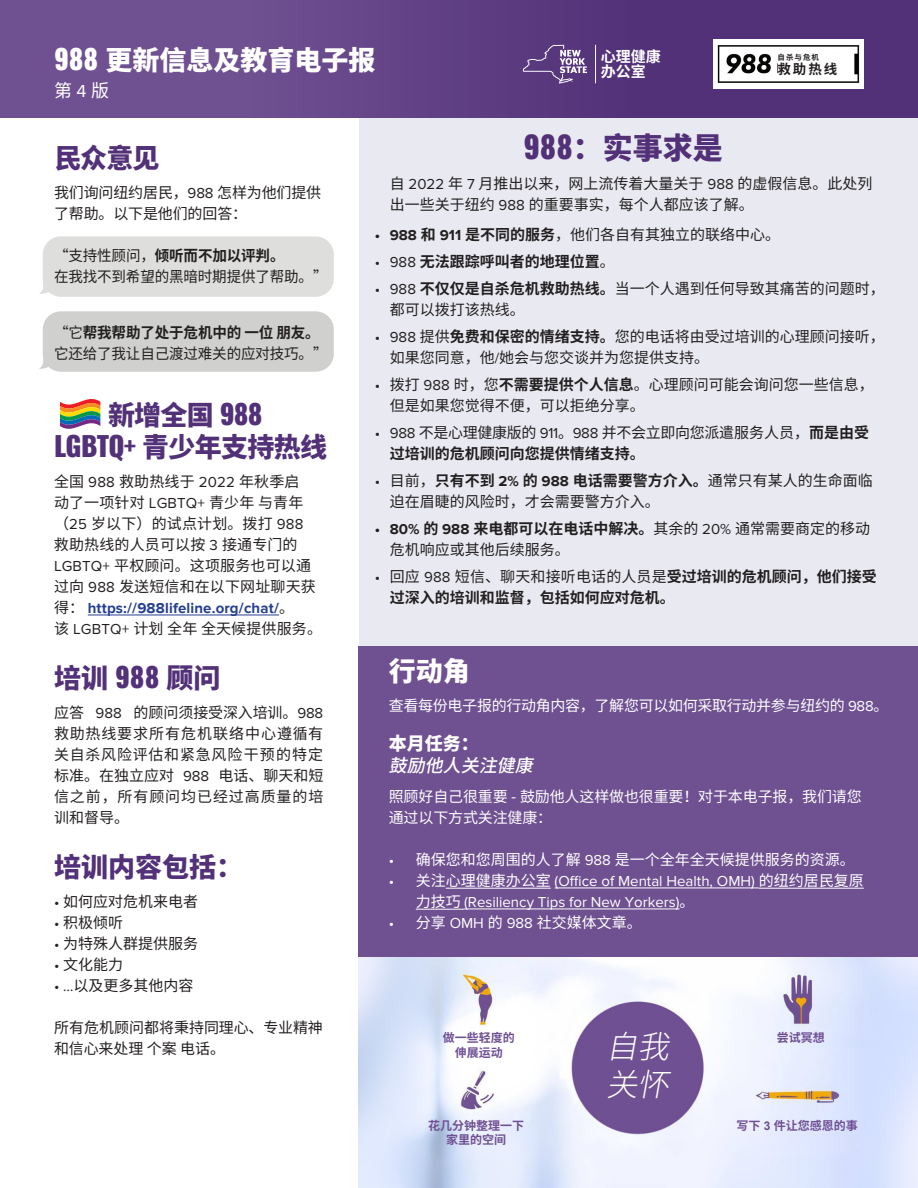
<style>
.page{position:relative;width:918px;height:1188px;background:#fff}
.page>*{position:absolute;margin:0;border:0;box-sizing:border-box;transform-origin:0 0}
.t1{font:italic 300 31.5px/37.8px "Noto Sans CJ Ksc";color:#fff}
.t2{font:900 30px "Noto Sans CJ Ksc";color:#523178}
.t3{font:900 27px/32.4px "Noto Sans CJ Ksc";letter-spacing:-.025em;color:#523178;text-align:center}
.t4{font:900 27px "Noto Sans CJ Ksc";color:#fff}
.t5{font:italic 500 18px "Noto Sans CJ Ksc";color:#fff}
.t6{font:900 18px "Noto Sans CJ Ksc";color:#fff}
.t7{font:18px "Noto Sans CJ Ksc";color:#fff}
.t8{font:15px/21px "Noto Sans CJ Ksc";color:#231f20}
.t9{font:15px/21px "Noto Sans CJ Ksc";letter-spacing:-.01em;color:#fff}
.t10{font:15px/21px "Proxima Nova";color:#fff}
.t11{font:700 15px/21px "Noto Sans CJ Ksc";color:#231f20}
.t12{font:15px/21px "Noto Sans CJ Ksc";letter-spacing:-.02em;color:#231f20}
.t13{font:700 15px "Proxima Nova";letter-spacing:.01em;color:#253f8e}
.t14{font:700 15px/15px "Noto Sans CJ Ksc";color:#fff}
.t15{font:700 13.5px "Noto Sans CJ Ksc";color:#231f20}
.t16{font:700 12px/14.4px "Noto Sans CJ Ksc";color:#6f5093;text-align:center}
.t17{font:700 7.5px "Noto Sans CJ Ksc";letter-spacing:.13em;color:#231f20}
.s1{font-family:"Oswald";font-weight:800}
.s2{font-family:"Proxima Nova"}
.s3{font-weight:700}
.s4{font-family:"Noto Sans CJ Ksc";font-weight:400;color:#231f20}
.s5{font-family:"Proxima Nova";font-weight:700}
.s6{font-family:"Proxima Nova";font-weight:400}
.s7{font-weight:400}
.s8{font-family:"Noto Sans CJ Ksc"}
.s9{font-family:"Arial"}
</style>
<div class="page">
<div style="left:0;top:112px;width:918px;height:1076px;background:#e9eaf1"></div>
<div style="left:0;top:117px;width:358px;height:1071px;background:#fff"></div>
<div style="left:358px;top:646px;width:560px;height:540px;background:#6f5091"></div>
<hr style="left:88px;top:615px;width:191px;height:1px;background:#253f8e">
<hr style="left:446px;top:888px;width:105px;height:1px;background:#fff">
<hr style="left:555px;top:888px;width:204px;height:1px;background:#fff">
<hr style="left:759px;top:888px;width:105px;height:1px;background:#fff">
<hr style="left:416px;top:909px;width:48px;height:1px;background:#fff">
<hr style="left:464px;top:909px;width:216px;height:1px;background:#fff">
<div style="left:0;top:0;width:918px;height:117px;background:linear-gradient(to right,#735595,#4e2d75)"></div>
<hr style="left:595px;top:45px;width:1px;height:38px;background:#fff">
<svg style="left:523px;top:45px;width:64px;height:39px;background:#735892"></svg>
<img style="left:714px;top:40px;width:150px;height:48px">
<div style="left:778px;top:54px;width:72px;height:8px;background:#fff"></div>
<div style="left:778px;top:63px;width:72px;height:14px;background:#fff"></div>
<div style="left:39px;top:236px;width:295px;height:61px;background:#dededc"></div>
<div style="left:39px;top:311px;width:295px;height:61px;background:#d0d0ce"></div>
<svg style="left:60px;top:399px;width:40px;height:30px"></svg>
<img style="left:358px;top:958px;width:560px;height:230px">
<h3 class="t4" style="left:54px;top:45px;width:323px"><span class="s1">988</span> 更新信息及教育电子报</h3>
<p class="t7" style="left:54px;top:81px;width:57px">第 <span class="s2">4</span> 版</p>
<p class="t14" style="left:601px;top:49px;width:61px">心理健康办公室</p>
<p class="t17" style="left:778px;top:53px;width:43px">自杀与危机</p>
<p class="t15" style="left:778px;top:61px;width:61px">救助热线</p>
<h3 class="t3" style="left:54px;top:143px;width:107px">民众意见</h3>
<p class="t8" style="left:54px;top:182px;width:269px">我们询问纽约居民，<span class="s2">988</span> 怎样为他们提供了帮助。以下是他们的回答：</p>
<p class="t8" style="left:54px;top:245px;width:275px">“支持性顾问，<span class="s3">倾听而不加以评判。<br></span>在我找不到希望的黑暗时期提供了帮助。”</p>
<p class="t8" style="left:54px;top:322px;width:275px">“它<span class="s3">帮我帮助了处于危机中的 一位 朋友。</span>它还给了我让自己渡过难关的应对技巧。”</p>
<h3 class="t3" style="left:54px;top:399px;width:275px">新增全国 <span class="s1">988<br>LGBTQ+</span> 青少年支持热线</h3>
<p class="t8" style="left:54px;top:471px;width:263px">全国 <span class="s2">988</span> 救助热线于 <span class="s2">2022</span> 年秋季启动了一项针对 <span class="s2">LGBTQ+</span> 青少年 与青年（<span class="s2">25</span> 岁以下）的试点计划。拨打 <span class="s2">988</span>救助热线的人员可以按 <span class="s2">3</span> 接通专门的<br><span class="s2">LGBTQ+</span> 平权顾问。这项服务也可以通过向 <span class="s2">988</span> 发送短信和在以下网址聊天获</p>
<p class="t13" style="left:54px;top:599px;width:242px"><span class="s4">得：</span> https://988lifeline.org/chat/<span class="s4">。</span></p>
<p class="t8" style="left:54px;top:618px;width:270px">该 <span class="s2">LGBTQ+</span> 计划 全年 全天候提供服务。</p>
<h3 class="t3" style="left:54px;top:663px;width:168px">培训 <span class="s1">988</span> 顾问</h3>
<p class="t8" style="left:54px;top:702px;width:271px;text-align:justify">应答 <span class="s2">988</span> 的顾问须接受深入培训。<span class="s2">988</span>救助热线要求所有危机联络中心遵循有关自杀风险评估和紧急风险干预的特定标准。在独立应对 <span class="s2">988</span> 电话、聊天和短信之前，所有顾问均已经过高质量的培训和督导。</p>
<h3 class="t3" style="left:54px;top:852px;width:190px">培训内容包括：</h3>
<p class="t8" style="left:54px;top:891px;width:146px"><span class="s2">•</span> 如何应对危机来电者</p>
<p class="t8" style="left:54px;top:912px;width:71px"><span class="s2">•</span> 积极倾听</p>
<p class="t8" style="left:54px;top:933px;width:146px"><span class="s2">•</span> 为特殊人群提供服务</p>
<p class="t8" style="left:54px;top:954px;width:71px"><span class="s2">•</span> 文化能力</p>
<p class="t8" style="left:54px;top:975px;width:141px"><span class="s2">• …</span>以及更多其他内容</p>
<p class="t8" style="left:54px;top:1017px;width:270px">所有危机顾问都将秉持同理心、专业精神和信心来处理 个案 电话。</p>
<h2 class="t2" style="left:524px;top:131px;width:201px"><span class="s1">988</span>：实事求是</h2>
<p class="t8" style="left:390px;top:174px;width:484px">自 <span class="s2">2022</span> 年 <span class="s2">7</span> 月推出以来，网上流传着大量关于 <span class="s2">988</span> 的虚假信息。此处列出一些关于纽约 <span class="s2">988</span> 的重要事实，每个人都应该了解。</p>
<p class="t8" style="left:375px;top:225px;width:407px"><span class="s5">• 988</span> <span class="s3">和</span> <span class="s5">911</span> <span class="s3">是不同的服务</span>，他们各自有其独立的联络中心。</p>
<p class="t11" style="left:375px;top:252px;width:242px"><span class="s6">• 988</span> 无法跟踪呼叫者的地理位置<span class="s7">。</span></p>
<p class="t8" style="left:390px;top:279px;width:497px;text-indent:-15px"><span class="s2">• 988</span> <span class="s3">不仅仅是自杀危机救助热线。</span>当一个人遇到任何导致其痛苦的问题时，都可以拨打该热线。</p>
<p class="t8" style="left:390px;top:327px;width:497px;text-indent:-15px"><span class="s2">• 988</span> 提供<span class="s3">免费和保密的情绪支持。</span>您的电话将由受过培训的心理顾问接听，如果您同意，他<span class="s2">/</span>她会与您交谈并为您提供支持。</p>
<p class="t8" style="left:390px;top:375px;width:486px;text-indent:-15px"><span class="s2">•</span> 拨打 <span class="s2">988</span> 时，您<span class="s3">不需要提供个人信息</span>。心理顾问可能会询问您一些信息，但是如果您觉得不便，可以拒绝分享。</p>
<p class="t12" style="left:390px;top:423px;width:481px;text-indent:-15px"><span class="s2">• 988</span> 不是心理健康版的 <span class="s2">911</span>。<span class="s2">988</span> 并不会立即向您派遣服务人员，<span class="s3">而是由受过培训的危机顾问向您提供情绪支持。</span></p>
<p class="t8" style="left:390px;top:471px;width:485px;text-indent:-15px"><span class="s2">•</span> 目前，<span class="s3">只有不到</span> <span class="s5">2%</span> <span class="s3">的</span> <span class="s5">988</span> <span class="s3">电话需要警方介入。</span>通常只有某人的生命面临迫在眉睫的风险时，才会需要警方介入。</p>
<p class="t8" style="left:390px;top:519px;width:482px;text-indent:-15px"><span class="s5">• 80%</span> <span class="s3">的</span> <span class="s5">988</span> <span class="s3">来电都可以在电话中解决。</span>其余的 <span class="s2">20%</span> 通常需要商定的移动危机响应或其他后续服务。</p>
<p class="t11" style="left:390px;top:567px;width:489px;text-indent:-15px"><span class="s6">•</span> <span class="s7">回应</span> <span class="s6">988</span> <span class="s7">短信、聊天和接听电话的人员是</span>受过培训的危机顾问，他们接受过深入的培训和监督，包括如何应对危机。</p>
<h3 class="t4" style="left:389px;top:656px;width:82px">行动角</h3>
<p class="t9" style="left:389px;top:695px;width:501px">查看每份电子报的行动角内容，了解您可以如何采取行动并参与纽约的 <span class="s2">988</span>。</p>
<p class="t6" style="left:389px;top:734px;width:91px">本月任务：</p>
<p class="t5" style="left:389px;top:755px;width:155px">鼓励他人关注健康</p>
<p class="t9" style="left:389px;top:786px;width:474px">照顾好自己很重要 - 鼓励他人这样做也很重要！对于本电子报，我们请您通过以下方式关注健康：</p>
<p class="t9" style="left:389px;top:849px;width:468px"><span class="s2">•</span> 确保您和您周围的人了解 <span class="s2">988</span> 是一个全年全天候提供服务的资源。</p>
<p class="t10" style="left:416px;top:871px;width:449px;text-indent:-27px">• <span class="s8">关注心理健康办公室</span> (Office of Mental Health, OMH) <span class="s8">的纽约居民复原力技巧</span> (Resiliency Tips for New Yorkers)<span class="s8">。</span></p>
<p class="t9" style="left:389px;top:912px;width:255px"><span class="s2">•</span> 分享 <span class="s2">OMH</span> 的 <span class="s2">988</span> 社交媒体文章。</p>
<h1 class="t1" style="left:606px;top:1028px;width:80px">自我关怀</h1>
<p class="t16" style="left:443px;top:1031px;width:73px">做一些轻度的伸展运动</p>
<p class="t16" style="left:777px;top:1031px;width:49px">尝试冥想</p>
<p class="t16" style="left:428px;top:1118px;width:97px">花几分钟整理一下家里的空间</p>
<p class="t16" style="left:737px;top:1118px;width:123px">写下 <span class="s9">3</span> 件让您感恩的事</p>
</div>
